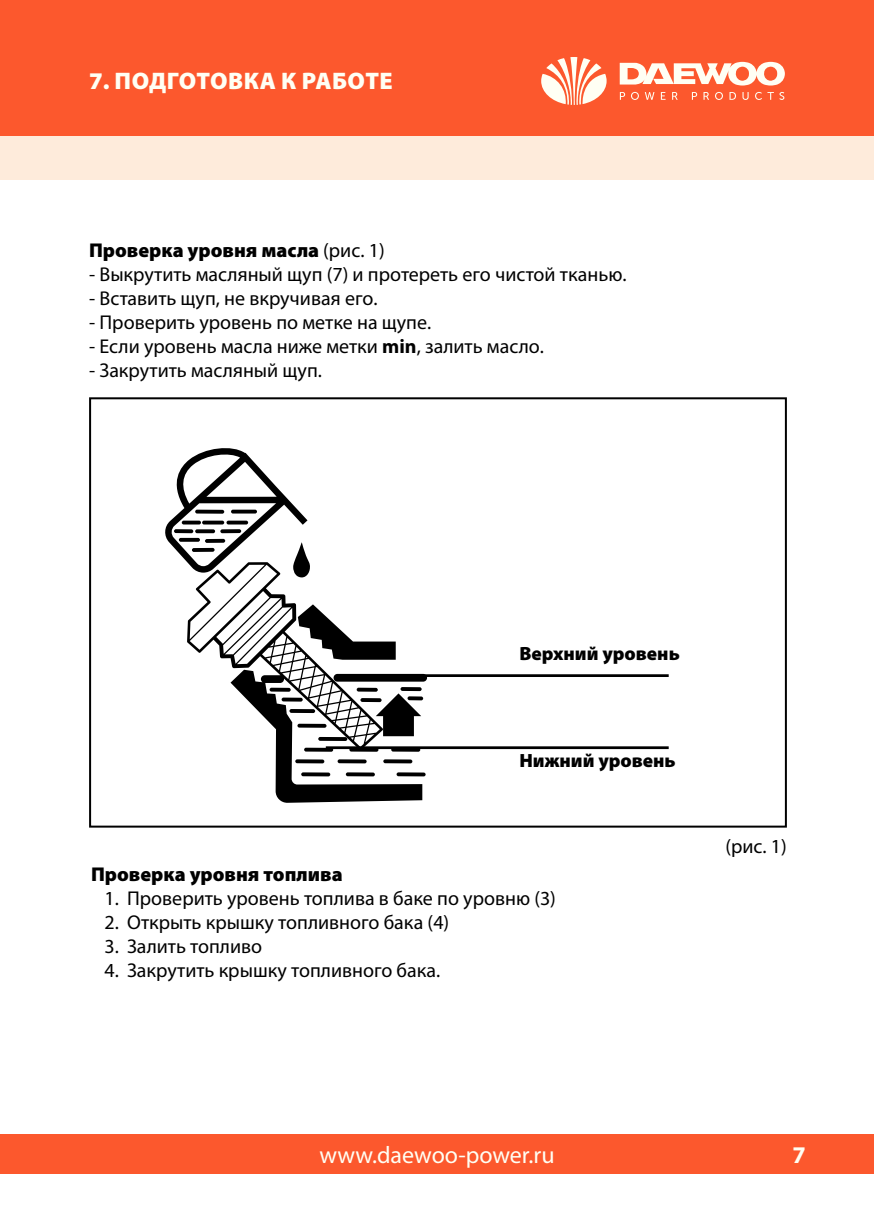
<style>
.page{position:relative;width:874px;height:1225px;background:#fff}
.page>*{position:absolute;margin:0;border:0;box-sizing:border-box;transform-origin:0 0}
.t1{font:24px "Myriad Pro";color:#fffff4}
.t2{font:900 24px "Myriad Pro";letter-spacing:.02em;color:#fffff4}
.t3{font:700 24px "Myriad Pro";color:#fffff4}
.t4{font:20px "Myriad Pro";color:#000}
.t5{font:900 20px "Myriad Pro";color:#000}
.t6{font:900 19.2px "Myriad Pro";color:#000}
.s1{font-weight:400}
.s2{font-weight:700}
</style>
<div class="page">
<div style="left:0;top:0;width:873px;height:136px;background:#fc582d"></div>
<svg style="left:541px;top:57px;width:65px;height:48px"></svg>
<svg style="left:619px;top:62px;width:165px;height:24px"></svg>
<svg style="left:619px;top:92px;width:5px;height:8px"></svg>
<svg style="left:631px;top:92px;width:7px;height:8px"></svg>
<svg style="left:644px;top:92px;width:10px;height:8px"></svg>
<svg style="left:660px;top:92px;width:5px;height:8px"></svg>
<svg style="left:672px;top:92px;width:5px;height:8px"></svg>
<svg style="left:691px;top:92px;width:5px;height:8px"></svg>
<svg style="left:703px;top:92px;width:5px;height:8px"></svg>
<svg style="left:715px;top:92px;width:7px;height:8px"></svg>
<svg style="left:729px;top:92px;width:6px;height:8px"></svg>
<svg style="left:742px;top:92px;width:6px;height:8px"></svg>
<svg style="left:755px;top:92px;width:6px;height:8px"></svg>
<svg style="left:767px;top:92px;width:6px;height:8px"></svg>
<svg style="left:779px;top:92px;width:5px;height:8px"></svg>
<div style="left:0;top:1134px;width:873px;height:40px;background:#fc582d"></div>
<hr style="left:415px;top:674px;width:253px;height:3px;background:#000">
<hr style="left:325px;top:746px;width:343px;height:3px;background:#000">
<div style="left:89px;top:397px;width:697px;height:430px;border:2px solid #000"></div>
<div style="left:0;top:136px;width:873px;height:44px;background:#feebdb"></div>
<div style="left:333px;top:674px;width:94px;height:7px;background:#000;border-radius:4px"></div>
<svg style="left:165px;top:448px;width:144px;height:114px"></svg>
<svg style="left:187px;top:562px;width:235px;height:241px"></svg>
<p class="t2" style="left:89px;top:69px;width:305px">7. ПОДГОТОВКА К РАБОТЕ</p>
<p class="t5" style="left:89px;top:240px;width:297px">Проверка уровня масла <span class="s1">(рис. 1)</span></p>
<p class="t4" style="left:89px;top:265px;width:538px">- Выкрутить масляный щуп (7) и протереть его чистой тканью.</p>
<p class="t4" style="left:89px;top:289px;width:290px">- Вставить щуп, не вкручивая его.</p>
<p class="t4" style="left:89px;top:313px;width:343px">- Проверить уровень по метке на щупе.</p>
<p class="t4" style="left:89px;top:337px;width:456px">- Если уровень масла ниже метки <span class="s2">min</span>, залить масло.</p>
<p class="t4" style="left:89px;top:361px;width:234px">- Закрутить масляный щуп.</p>
<p class="t6" style="left:519px;top:643px;width:162px">Верхний уровень</p>
<p class="t6" style="left:519px;top:751px;width:158px">Нижний уровень</p>
<p class="t5" style="left:91px;top:864px;width:253px">Проверка уровня топлива</p>
<p class="t4" style="left:104px;top:889px;width:453px">1. Проверить уровень топлива в баке по уровню (3)</p>
<p class="t4" style="left:104px;top:913px;width:346px">2. Открыть крышку топливного бака (4)</p>
<p class="t4" style="left:104px;top:937px;width:159px">3. Залить топливо</p>
<p class="t4" style="left:104px;top:961px;width:337px">4. Закрутить крышку топливного бака.</p>
<p class="t4" style="left:725px;top:837px;width:63px">(рис. 1)</p>
<p class="t1" style="left:319px;top:1143px;width:236px">www.daewoo-power.ru</p>
<p class="t3" style="left:792px;top:1146px;width:15px">7</p>
</div>
